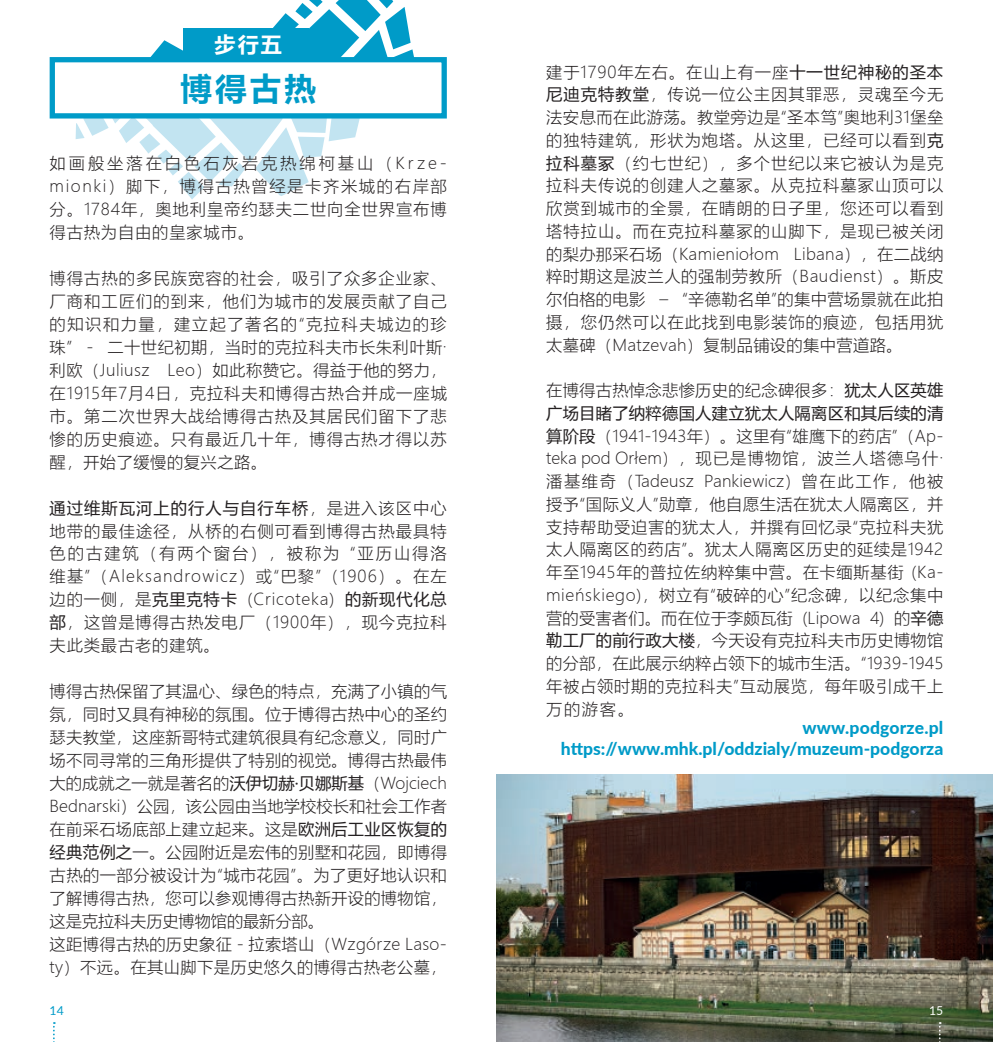
<style>
.page{position:relative;width:993px;height:1042px;background:#fff}
.page>*{position:absolute;margin:0;border:0;box-sizing:border-box;transform-origin:0 0}
.t1{font:700 31.5px "Microsoft Ya Hei";color:#009bc8}
.t2{font:700 21px "Microsoft Ya Hei";color:#fff}
.t3{font:800 17.5px/21px "Lato";color:#009bc8;text-align:right}
.t4{font:300 16.28px/22.9px "Microsoft Ya Hei";letter-spacing:.02em;color:#231f20;text-align:justify}
.t5{font:12.25px "Lato";color:#009bc8}
.t6{font:12.25px "Lato";color:#fff}
.s1{font-weight:400}
</style>
<div class="page">
<img style="left:496px;top:774px;width:496px;height:268px">
<svg style="left:49px;top:0;width:398px;height:199px"></svg>
<div style="left:184px;top:29px;width:125px;height:33px;background:#009bc8"></div>
<svg style="left:938px;top:1022px;width:2px;height:20px"></svg>
<svg style="left:53px;top:1022px;width:2px;height:20px"></svg>
<p class="t2" style="left:214px;top:30px;width:69px">步行五</p>
<h1 class="t1" style="left:180px;top:66px;width:137px">博得古热</h1>
<p class="t4" style="left:50px;top:152px;width:398px">如画般坐落在白色石灰岩克热绵柯基山（Krze&shy;mionki）脚下，博得古热曾经是卡齐米城的右岸部分。1784年，奥地利皇帝约瑟夫二世向全世界宣布博得古热为自由的皇家城市。</p>
<p class="t4" style="left:50px;top:266px;width:398px">博得古热的多民族宽容的社会，吸引了众多企业家、厂商和工匠们的到来，他们为城市的发展贡献了自己的知识和力量，建立起了著名的“克拉科夫城边的珍珠” - 二十世纪初期，当时的克拉科夫市长朱利叶斯·利欧（Juliusz Leo）如此称赞它。得益于他的努力，在1915年7月4日，克拉科夫和博得古热合并成一座城市。第二次世界大战给博得古热及其居民们留下了悲惨的历史痕迹。只有最近几十年，博得古热才得以苏醒，开始了缓慢的复兴之路。</p>
<p class="t4" style="left:50px;top:496px;width:398px"><span class="s1">通过维斯瓦河上的行人与自行车桥</span>，是进入该区中心地带的最佳途径，从桥的右侧可看到博得古热最具特色的古建筑（有两个窗台），被称为 “亚历山得洛维基”（Aleksandrowicz）或“巴黎”（1906）。在左边的一侧，是<span class="s1">克里克特卡</span> (Cricoteka) <span class="s1">的新现代化总部</span>，这曾是博得古热发电厂（1900年），现今克拉科夫此类最古老的建筑。</p>
<p class="t4" style="left:50px;top:679px;width:398px;text-align:left">博得古热保留了其温心、绿色的特点，充满了小镇的气氛，同时又具有神秘的氛围。位于博得古热中心的圣约瑟夫教堂，这座新哥特式建筑很具有纪念意义，同时广场不同寻常的三角形提供了特别的视觉。博得古热最伟大的成就之一就是著名的<span class="s1">沃伊切赫·贝娜斯基</span>（Wojciech<br>Bednarski）公园，该公园由当地学校校长和社会工作者在前采石场底部上建立起来。这是<span class="s1">欧洲后工业区恢复的经典范例之</span>一。公园附近是宏伟的别墅和花园，即博得古热的一部分被设计为“城市花园”。为了更好地认识和了解博得古热，您可以参观博得古热新开设的博物馆，这是克拉科夫历史博物馆的最新分部。<br>这距博得古热的历史象征 - 拉索塔山（Wzgórze Laso&shy;ty）不远。在其山脚下是历史悠久的博得古热老公墓，</p>
<p class="t4" style="left:546px;top:60px;width:398px">建于1790年左右。在山上有一座<span class="s1">十一世纪神秘的圣本尼迪克特教堂</span>，传说一位公主因其罪恶，灵魂至今无法安息而在此游荡。教堂旁边是“圣本笃”奥地利31堡垒的独特建筑，形状为炮塔。从这里，已经可以看到<span class="s1">克拉科墓冢</span>（约七世纪），多个世纪以来它被认为是克拉科夫传说的创建人之墓冢。从克拉科墓冢山顶可以欣赏到城市的全景，在晴朗的日子里，您还可以看到塔特拉山。而在克拉科墓冢的山脚下，是现已被关闭的梨办那采石场（Kamieniołom Libana），在二战纳粹时期这是波兰人的强制劳教所（Baudienst）。斯皮尔伯格的电影 – “辛德勒名单”的集中营场景就在此拍摄，您仍然可以在此找到电影装饰的痕迹，包括用犹太墓碑（Matzevah）复制品铺设的集中营道路。</p>
<p class="t4" style="left:546px;top:378px;width:398px">在博得古热悼念悲惨历史的纪念碑很多：<span class="s1">犹太人区英雄广场目睹了纳粹德国人建立犹太人隔离区和其后续的清算阶段</span>（1941-1943年）。这里有“雄鹰下的药店”（Ap&shy;teka pod Orłem），现已是博物馆，波兰人塔德乌什·潘基维奇（Tadeusz Pankiewicz）曾在此工作，他被授予“国际义人”勋章，他自愿生活在犹太人隔离区，并支持帮助受迫害的犹太人，并撰有回忆录“克拉科夫犹太人隔离区的药店”。犹太人隔离区历史的延续是1942年至1945年的普拉佐纳粹集中营。在卡缅斯基街 (Ka&shy;mieńskiego)，树立有“破碎的心”纪念碑，以纪念集中营的受害者们。而在位于李颇瓦街 (Lipowa 4) 的<span class="s1">辛德勒工厂的前行政大楼</span>，今天设有克拉科夫市历史博物馆的分部，在此展示纳粹占领下的城市生活。“1939-1945年被占领时期的克拉科夫”互动展览，每年吸引成千上万的游客。</p>
<p class="t3" style="left:560px;top:716px;width:384px">www.podgorze.pl https://www.mhk.pl/oddzialy/muzeum-podgorza</p>
<p class="t5" style="left:50px;top:1001px;width:16px">14</p>
<p class="t6" style="left:928px;top:1001px;width:16px">15</p>
</div>
